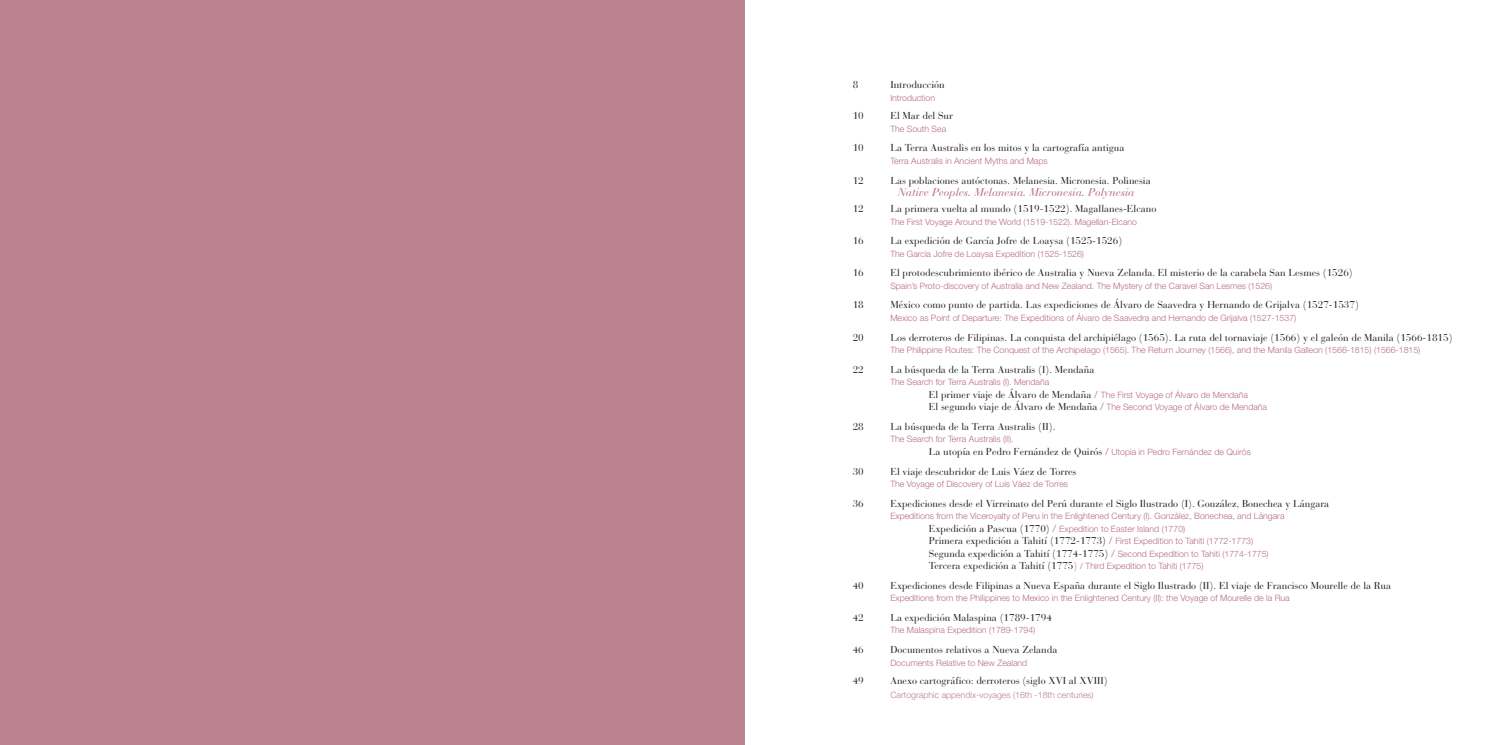
<style>
.page{position:relative;width:1489px;height:745px;background:#fff}
.page>*{position:absolute;margin:0;border:0;box-sizing:border-box;transform-origin:0 0}
.t1{font:italic 11.25px "Bauer Bodoni";color:#b66e80}
.t2{font:10px/12.5px "Bauer Bodoni";color:#231f20}
.t3{font:300 8.75px/12.5px "Helvetica Neue";color:#b66e80}
.t4{font:300 8.75px "Helvetica Neue";color:#ba838e}
.s1{font-family:"Bauer Bodoni";font-weight:400;font-size:10px;color:#231f20}
.s2{font-family:"Bauer Bodoni";font-weight:400;font-size:10px}
.s3{color:#b66e80}
.s4{font-family:"Helvetica Neue";font-weight:300;font-size:8.75px;color:#b66e80}
.s5{font-size:8.75px;color:#b66e80}
</style>
<div class="page">
<div style="left:0;top:0;width:744px;height:744px;background:#ba838e"></div>
<p class="t2" style="left:852px;top:80px;width:7px">8</p>
<p class="t2" style="left:890px;top:80px;width:56px">Introducción</p>
<p class="t3" style="left:890px;top:92px;width:46px">Introduction</p>
<p class="t2" style="left:852px;top:111px;width:13px">10</p>
<p class="t2" style="left:890px;top:111px;width:64px">El Mar del Sur</p>
<p class="t3" style="left:890px;top:123px;width:57px">The South Sea</p>
<p class="t2" style="left:852px;top:143px;width:13px">10</p>
<p class="t2" style="left:890px;top:143px;width:235px">La Terra Australis en los mitos y la cartografía antigua</p>
<p class="t3" style="left:890px;top:155px;width:159px">Terra Australis in Ancient Myths and Maps</p>
<p class="t2" style="left:852px;top:175px;width:13px">12</p>
<p class="t2" style="left:890px;top:175px;width:262px">Las poblaciones autóctonas. Melanesia. Micronesia. Polinesia</p>
<p class="t1" style="left:897px;top:188px;width:238px">Native Peoples. Melanesia. Micronesia. Polynesia</p>
<p class="t2" style="left:852px;top:203px;width:13px">12</p>
<p class="t2" style="left:890px;top:203px;width:267px">La primera vuelta al mundo (1519-1522). Magallanes-Elcano</p>
<p class="t3" style="left:890px;top:216px;width:248px">The First Voyage Around the World (1519-1522). Magellan-Elcano</p>
<p class="t2" style="left:852px;top:236px;width:13px">16</p>
<p class="t2" style="left:890px;top:236px;width:233px">La expedición de García Jofre de Loaysa (1525-1526)</p>
<p class="t3" style="left:890px;top:248px;width:195px">The García Jofre de Loaysa Expedition (1525-1526)</p>
<p class="t2" style="left:852px;top:268px;width:13px">16</p>
<p class="t2" style="left:890px;top:268px;width:464px">El protodescubrimiento ibérico de Australia y Nueva Zelanda. El misterio de la carabela San Lesmes (1526)</p>
<p class="t3" style="left:890px;top:280px;width:383px">Spain’s Proto-discovery of Australia and New Zealand. The Mystery of the Caravel San Lesmes (1526)</p>
<p class="t2" style="left:852px;top:300px;width:13px">18</p>
<p class="t2" style="left:890px;top:300px;width:470px">México como punto de partida. Las expediciones de Álvaro de Saavedra y Hernando de Grijalva (1527-1537)</p>
<p class="t3" style="left:890px;top:312px;width:407px">Mexico as Point of Departure: The Expeditions of Álvaro de Saavedra and Hernando de Grijalva (1527-1537)</p>
<p class="t2" style="left:852px;top:332px;width:13px">20</p>
<p class="t2" style="left:890px;top:332px;width:563px">Los derroteros de Filipinas. La conquista del archipiélago (1565). La ruta del tornaviaje (1566) y el galeón de Manila (1566-1815)</p>
<p class="t3" style="left:890px;top:344px;width:531px">The Philippine Routes: The Conquest of the Archipelago (1565). The Return Journey (1566), and the Manila Galleon (1566-1815) (1566-1815)</p>
<p class="t2" style="left:852px;top:364px;width:13px">22</p>
<p class="t2" style="left:890px;top:364px;width:205px">La búsqueda de la Terra Australis (I). Mendaña</p>
<p class="t3" style="left:928px;top:376px;width:340px;text-indent:-38px">The Search for Terra Australis (I). Mendaña<br><span class="s1">El primer viaje de Álvaro de Mendaña</span> <span class="s2">/</span> The First Voyage of Álvaro de Mendaña<br><span class="s1">El segundo viaje de Álvaro de Mendaña</span> <span class="s2">/</span> The Second Voyage of Álvaro de Mendaña</p>
<p class="t2" style="left:852px;top:421px;width:13px">28</p>
<p class="t2" style="left:890px;top:421px;width:167px">La búsqueda de la Terra Australis (II).</p>
<p class="t3" style="left:890px;top:433px;width:125px">The Search for Terra Australis (II).</p>
<p class="t2" style="left:928px;top:446px;width:324px">La utopía en Pedro Fernández de Quirós <span class="s3">/</span> <span class="s4">Utopia in Pedro Fernández de Quirós</span></p>
<p class="t2" style="left:852px;top:466px;width:13px">30</p>
<p class="t2" style="left:890px;top:466px;width:188px">El viaje descubridor de Luis Váez de Torres</p>
<p class="t3" style="left:890px;top:478px;width:179px">The Voyage of Discovery of Luis Váez de Torres</p>
<p class="t2" style="left:852px;top:498px;width:13px">36</p>
<p class="t2" style="left:890px;top:498px;width:440px">Expediciones desde el Virreinato del Perú durante el Siglo Ilustrado (I). González, Bonechea y Lángara</p>
<p class="t3" style="left:928px;top:510px;width:357px;text-indent:-38px">Expeditions from the Viceroyalty of Peru in the Enlightened Century (I). González, Bonechea, and Lángara<br><span class="s1">Expedición a Pascua (1770)</span> <span class="s2">/</span> Expedition to Easter Island (1770)</p>
<p class="t2" style="left:928px;top:535px;width:341px">Primera expedición a Tahití (1772-1773) <span class="s3">/</span> <span class="s4">First Expedition to Tahiti (1772-1773)<br></span>Segunda expedición a Tahití (1774-1775) <span class="s3">/</span> <span class="s4">Second Expedition to Tahiti (1774-1775)<br></span>Tercera expedición a Tahití (1775<span class="s3">)</span> <span class="s5">/</span> <span class="s4">Third Expedition to Tahiti (1775)</span></p>
<p class="t2" style="left:852px;top:580px;width:13px">40</p>
<p class="t2" style="left:890px;top:580px;width:502px">Expediciones desde Filipinas a Nueva España durante el Siglo Ilustrado (II). El viaje de Francisco Mourelle de la Rua</p>
<p class="t3" style="left:890px;top:592px;width:401px">Expeditions from the Philippines to Mexico in the Enlightened Century (II): the Voyage of Mourelle de la Rua</p>
<p class="t2" style="left:852px;top:612px;width:13px">42</p>
<p class="t2" style="left:890px;top:612px;width:163px">La expedición Malaspina (1789-1794</p>
<p class="t3" style="left:890px;top:624px;width:147px">The Malaspina Expedition (1789-1794)</p>
<p class="t2" style="left:852px;top:644px;width:13px">46</p>
<p class="t2" style="left:890px;top:644px;width:168px">Documentos relativos a Nueva Zelanda</p>
<p class="t3" style="left:890px;top:656px;width:138px">Documents Relative to New Zealand</p>
<p class="t2" style="left:852px;top:675px;width:13px">49</p>
<p class="t2" style="left:890px;top:675px;width:219px">Anexo cartográfico: derroteros (siglo XVI al XVIII)</p>
<p class="t4" style="left:890px;top:691px;width:205px">Cartographic appendix-voyages (16th -18th centuries)</p>
</div>
